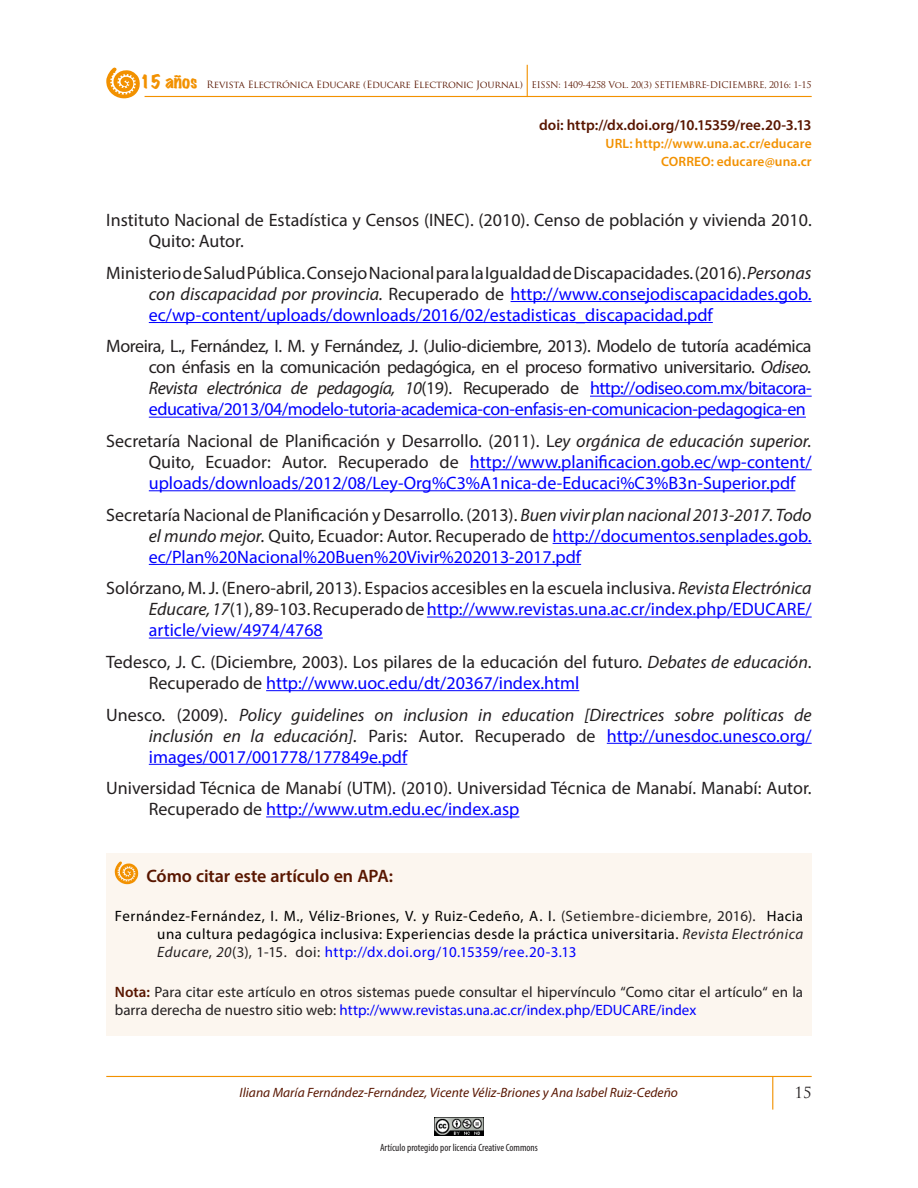
<style>
.page{position:relative;width:918px;height:1188px;background:#fff}
.page>*{position:absolute;margin:0;border:0;box-sizing:border-box;transform-origin:0 0}
.REFERENCIAS_DEF{font:18px/21px "Myriad Pro";color:#231f20}
.REFERENCIAS_DEF-2{font:18px/21px "Myriad Pro";color:#00f;text-align:justify}
.REFERENCIAS_DEF-3{font:italic 18px/21px "Myriad Pro";color:#231f20;text-align:justify}
._1-TITULO_PRINCIPAL{font:600 18px "Myriad Pro";letter-spacing:-.01em;color:#591600}
._1-TITULO_PRINCIPAL-2{font:15px/18px "Myriad Pro";letter-spacing:.035em;color:#000;text-align:justify}
._1-TITULO_PRINCIPAL-3{font:15px/18px "Myriad Pro";color:#231f20}
.t1{font:600 15px "Myriad Pro";color:#591600}
.t2{font:15px "Trajan Pro";color:#231f20}
.t3{font:italic 13.5px "Myriad Pro";color:#591600}
.t4{font:600 13.5px/18px "Myriad Pro";letter-spacing:.005em;color:#f29100;text-align:right}
.t5{font:condensed 10.5px "Myriad Pro";color:#231f20}
.t6{font:9px "Trajan Pro";letter-spacing:-.025em;color:#591600}
.s1{font-family:"Marker Felt";font-stretch:expanded;font-size:16.5px;color:#f29100}
.s2{font-size:9.75px}
.s3{color:#231f20}
.s4{font-style:italic;color:#231f20}
.s5{font-style:italic}
.s6{color:#00f}
.s7{font-style:normal}
.s8{font-style:normal;color:#00f}
.s9{font-weight:600;color:#591600}
</style>
<div class="page">
<hr style="left:106px;top:1076px;width:706px;height:1px;background:#f29100">
<hr style="left:772px;top:1077px;width:1px;height:33px;background:#f29100">
<img style="left:434px;top:1118px;width:50px;height:17px">
<hr style="left:145px;top:96px;width:667px;height:1px;background:#f29100">
<hr style="left:527px;top:65px;width:1px;height:32px;background:#f29100">
<svg style="left:106px;top:67px;width:34px;height:31px"></svg>
<hr style="left:511px;top:301px;width:301px;height:1px;background:#00f">
<hr style="left:149px;top:322px;width:564px;height:1px;background:#00f">
<hr style="left:590px;top:396px;width:222px;height:1px;background:#00f">
<hr style="left:149px;top:417px;width:657px;height:1px;background:#00f">
<hr style="left:470px;top:469px;width:342px;height:1px;background:#00f">
<hr style="left:149px;top:490px;width:646px;height:1px;background:#00f">
<hr style="left:553px;top:543px;width:259px;height:1px;background:#00f">
<hr style="left:149px;top:564px;width:432px;height:1px;background:#00f">
<hr style="left:427px;top:617px;width:385px;height:1px;background:#00f">
<hr style="left:149px;top:638px;width:174px;height:1px;background:#00f">
<hr style="left:266px;top:690px;width:313px;height:1px;background:#00f">
<hr style="left:607px;top:743px;width:205px;height:1px;background:#00f">
<hr style="left:149px;top:764px;width:258px;height:1px;background:#00f">
<hr style="left:266px;top:816px;width:253px;height:1px;background:#00f">
<div style="left:106px;top:853px;width:706px;height:182px;background:#fcf6ef"></div>
<svg style="left:115px;top:861px;width:24px;height:23px"></svg>
<p class="t6" style="left:140px;top:79px;width:673px"><span class="s1">15 años</span> <span class="s2">Revista Electrónica Educare (Educare Electronic Journal)</span> EISSN: 1409-4258 Vol. 20(3) SETIEMBRE-DICIEMBRE, 2016: 1-15</p>
<p class="t1" style="left:539px;top:115px;width:274px">doi: http://dx.doi.org/10.15359/ree.20-3.13</p>
<p class="t4" style="left:606px;top:134px;width:208px">URL: http://www.una.ac.cr/educare<br>CORREO: educare@una.cr</p>
<p class="REFERENCIAS_DEF" style="left:149px;top:209px;width:664px;text-indent:-43px">Instituto Nacional de Estadística y Censos (INEC). (2010). Censo de población y vivienda 2010.<br>Quito: Autor.</p>
<p class="REFERENCIAS_DEF-2" style="left:149px;top:262px;width:664px;text-indent:-43px"><span class="s3">Ministerio de Salud Pública. Consejo Nacional para la Igualdad de Discapacidades. (2016).</span> <span class="s4">Personas con discapacidad por provincia.</span> <span class="s3">Recuperado de</span> http://www.consejodiscapacidades.gob. ec/wp-content/uploads/downloads/2016/02/estadisticas_discapacidad.pdf</p>
<p class="REFERENCIAS_DEF" style="left:149px;top:336px;width:664px;text-align:justify;text-indent:-43px">Moreira, L., Fernández, I. M. y Fernández, J. (Julio-diciembre, 2013). Modelo de tutoría académica con énfasis en la comunicación pedagógica, en el proceso formativo universitario. <span class="s5">Odiseo.<br>Revista electrónica de pedagogía, 10</span>(19). Recuperado de <span class="s6">http://odiseo.com.mx/bitacora&shy;educativa/2013/04/modelo-tutoria-academica-con-enfasis-en-comunicacion-pedagogica-en</span></p>
<p class="REFERENCIAS_DEF-2" style="left:149px;top:430px;width:664px;text-indent:-43px"><span class="s3">Secretaría Nacional de Planificación y Desarrollo. (2011). L</span><span class="s4">ey orgánica de educación superior.<br></span><span class="s3">Quito, Ecuador: Autor. Recuperado de</span> http://www.planificacion.gob.ec/wp-content/ uploads/downloads/2012/08/Ley-Org%C3%A1nica-de-Educaci%C3%B3n-Superior.pdf</p>
<p class="REFERENCIAS_DEF" style="left:149px;top:504px;width:664px;text-align:justify;text-indent:-43px">Secretaría Nacional de Planificación y Desarrollo. (2013). <span class="s5">Buen vivir plan nacional 2013-2017. Todo el mundo mejor.</span> Quito, Ecuador: Autor. Recuperado de <span class="s6">http://documentos.senplades.gob. ec/Plan%20Nacional%20Buen%20Vivir%202013-2017.pdf</span></p>
<p class="REFERENCIAS_DEF" style="left:149px;top:577px;width:664px;text-align:justify;text-indent:-43px">Solórzano, M. J. (Enero-abril, 2013). Espacios accesibles en la escuela inclusiva. <span class="s5">Revista Electrónica Educare, 17</span>(1), 89-103. Recuperado de <span class="s6">http://www.revistas.una.ac.cr/index.php/EDUCARE/ article/view/4974/4768</span></p>
<p class="REFERENCIAS_DEF" style="left:149px;top:651px;width:664px;text-indent:-43px">Tedesco, J. C. (Diciembre, 2003). Los pilares de la educación del futuro. <span class="s5">Debates de educación</span>.<br>Recuperado de <span class="s6">http://www.uoc.edu/dt/20367/index.html</span></p>
<p class="REFERENCIAS_DEF-3" style="left:149px;top:704px;width:664px;text-indent:-43px"><span class="s7">Unesco. (2009).</span> Policy guidelines on inclusion in education [Directrices sobre políticas de inclusión en la educación]. <span class="s7">Paris: Autor. Recuperado de</span> <span class="s8">http://unesdoc.unesco.org/ images/0017/001778/177849e.pdf</span></p>
<p class="REFERENCIAS_DEF" style="left:149px;top:777px;width:664px;text-indent:-43px">Universidad Técnica de Manabí (UTM). (2010). Universidad Técnica de Manabí. Manabí: Autor.<br>Recuperado de <span class="s6">http://www.utm.edu.ec/index.asp</span></p>
<p class="_1-TITULO_PRINCIPAL" style="left:146px;top:865px;width:248px">Cómo citar este artículo en APA:</p>
<p class="_1-TITULO_PRINCIPAL-2" style="left:157px;top:907px;width:647px;text-indent:-43px">Fernández-Fernández, I. M., Véliz-Briones, V. y Ruiz-Cedeño, A. I. <span class="s3">(Setiembre-diciembre, 2016).</span> Hacia una cultura pedagógica inclusiva: Experiencias desde la práctica universitaria. <span class="s4">Revista Electrónica Educare</span><span class="s3">,</span> <span class="s4">20</span><span class="s3">(3), 1-15. doi:</span> <span class="s6">http://dx.doi.org/10.15359/ree.20-3.13</span></p>
<p class="_1-TITULO_PRINCIPAL-3" style="left:115px;top:982px;width:690px"><span class="s9">Nota:</span> Para citar este artículo en otros sistemas puede consultar el hipervínculo “Como citar el artículo“ en la barra derecha de nuestro sitio web: <span class="s6">http://www.revistas.una.ac.cr/index.php/EDUCARE/index</span></p>
<p class="t3" style="left:240px;top:1084px;width:440px">Iliana María Fernández-Fernández, Vicente Véliz-Briones y Ana Isabel Ruiz-Cedeño</p>
<p class="t5" style="left:380px;top:1141px;width:159px">Artículo protegido por licencia Creative Commons</p>
<p class="t2" style="left:795px;top:1083px;width:19px">15</p>
</div>
